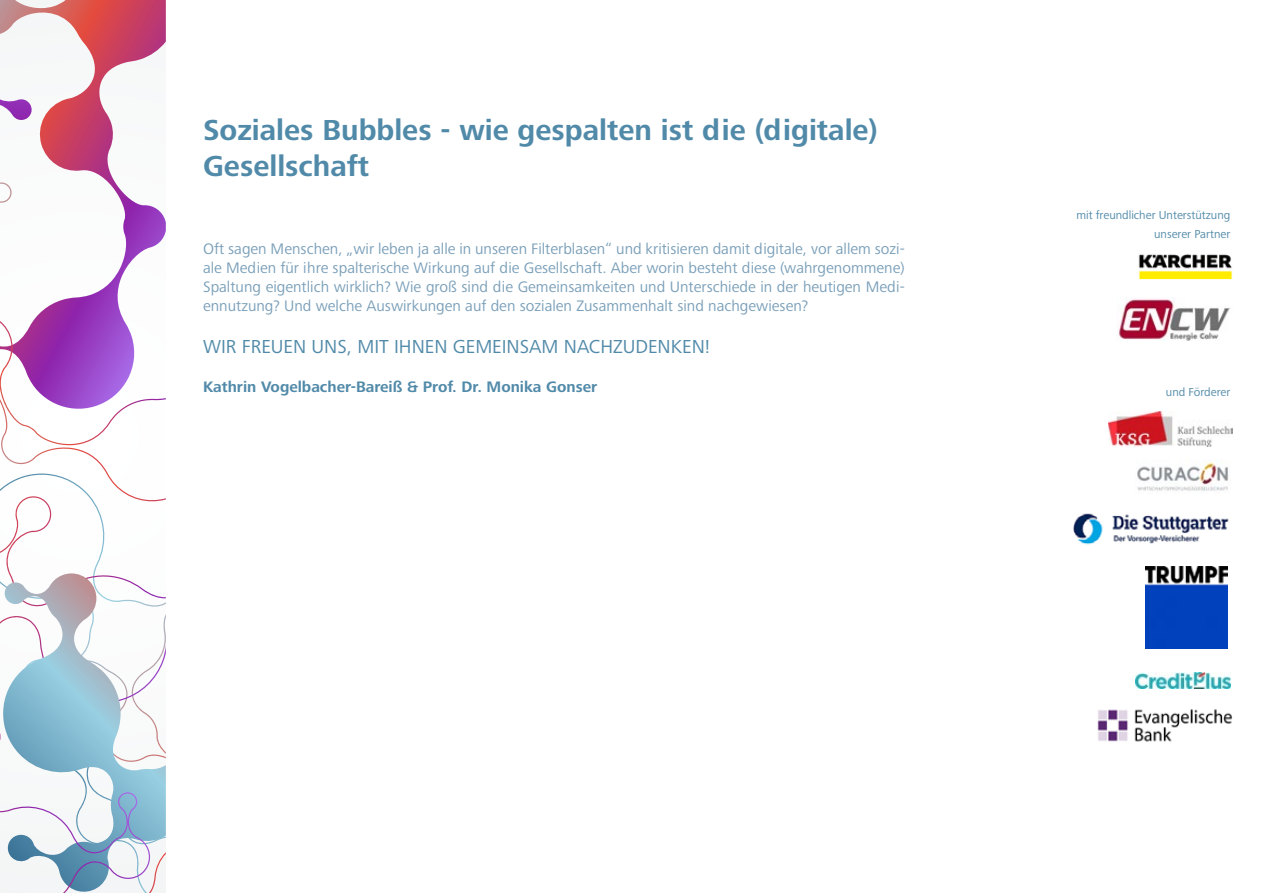
<style>
.page{position:relative;width:1263px;height:893px;background:#fff}
.page>*{position:absolute;margin:0;border:0;box-sizing:border-box;transform-origin:0 0}
.t1{font:700 30px/36px "Frutiger Next Pro";color:#518aa9}
.t2{font:19.5px "Frutiger Next Pro";color:#518aa9}
.t3{font:15.75px/18.9px "Frutiger Next Pro";color:#7a9fb9;text-align:justify}
.t4{font:700 15.75px "Frutiger Next Pro";color:#518aa9}
.t5{font:12px "Frutiger Next Pro";color:#518aa9}
</style>
<div class="page">
<svg style="left:0;top:0;width:166px;height:182px"></svg>
<svg style="left:0;top:182px;width:166px;height:559px"></svg>
<svg style="left:0;top:321px;width:166px;height:183px"></svg>
<svg style="left:3px;top:573px;width:163px;height:179px"></svg>
<svg style="left:0;top:752px;width:166px;height:141px"></svg>
<svg style="left:0;top:99px;width:32px;height:21px"></svg>
<img style="left:1137px;top:462px;width:91px;height:29px">
<img style="left:1138px;top:254px;width:95px;height:26px">
<img style="left:1074px;top:513px;width:155px;height:32px">
<img style="left:1145px;top:566px;width:82px;height:82px">
<img style="left:1136px;top:672px;width:94px;height:16px">
<img style="left:1097px;top:709px;width:136px;height:33px">
<img style="left:1118px;top:298px;width:113px;height:42px">
<img style="left:1108px;top:412px;width:124px;height:34px">
<h1 class="t1" style="left:203px;top:112px;width:676px">Soziales Bubbles - wie gespalten ist die (digitale)<br>Gesellschaft</h1>
<p class="t3" style="left:203px;top:240px;width:703px">Oft sagen Menschen, „wir leben ja alle in unseren Filterblasen“ und kritisieren damit digitale, vor allem sozi&shy;ale Medien für ihre spalterische Wirkung auf die Gesellschaft. Aber worin besteht diese (wahrgenommene)<br>Spaltung eigentlich wirklich? Wie groß sind die Gemeinsamkeiten und Unterschiede in der heutigen Medi&shy;ennutzung? Und welche Auswirkungen auf den sozialen Zusammenhalt sind nachgewiesen?</p>
<p class="t2" style="left:203px;top:336px;width:509px">WIR FREUEN UNS, MIT IHNEN GEMEINSAM NACHZUDENKEN!</p>
<p class="t4" style="left:203px;top:378px;width:396px">Kathrin Vogelbacher-Bareiß &amp; Prof. Dr. Monika Gonser</p>
<p class="t5" style="left:1076px;top:208px;width:155px">mit freundlicher Unterstützung</p>
<p class="t5" style="left:1154px;top:227px;width:78px">unserer Partner</p>
<p class="t5" style="left:1166px;top:385px;width:66px">und Förderer</p>
</div>
